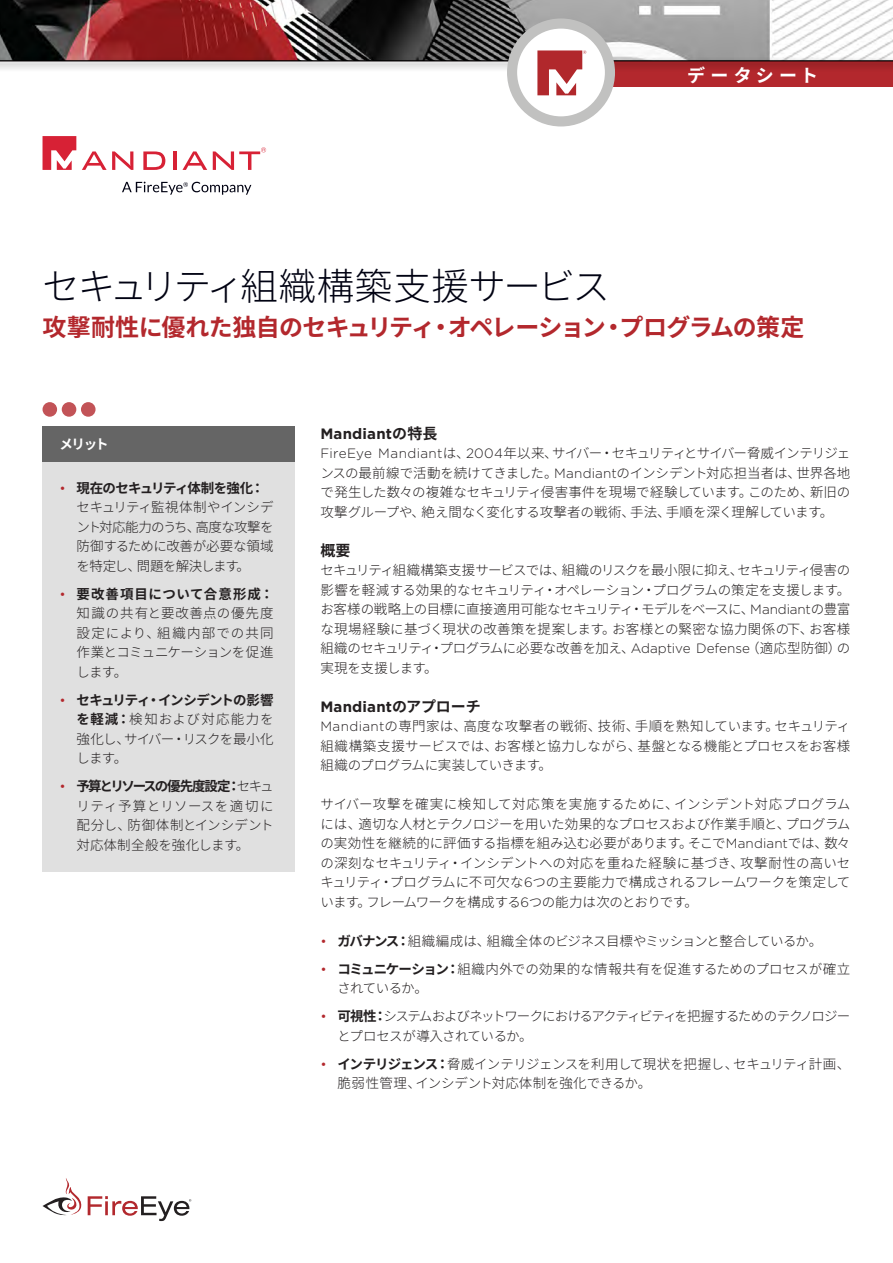
<style>
.page{position:relative;width:893px;height:1263px;background:#fff}
.page>*{position:absolute;margin:0;border:0;box-sizing:border-box;transform-origin:0 0}
.Title1{font:300 37.5px "Noto Sans CJ Kjp";letter-spacing:-.065em;color:#000212}
.Title1-2{font:700 24px "Noto Sans CJ Kjp";letter-spacing:-.03em;color:#b3282d}
.Body_Text{font:700 18px "Noto Sans CJ Kjp";letter-spacing:.29em;color:#fff}
.Head1_Black{font:700 15px "Gotham";letter-spacing:.015em;color:#231f20}
.Head1_Black-2{font:700 15px "Noto Sans CJ Kjp";color:#231f20}
.Body_Text-2{font:300 13.5px/19.5px "Noto Sans CJ Kjp";letter-spacing:-.02em;color:#231f20;text-align:justify}
.Body-Bullet-Text{font:300 13.5px/19.5px "Noto Sans CJ Kjp";letter-spacing:-.04em;color:#231f20;text-align:justify}
.Body_Text-3{font:300 13.5px/19.5px "Noto Sans CJ Kjp";letter-spacing:-.075em;color:#231f20}
.Body_Text-4{font:300 13.5px/19.5px "Noto Sans CJ Kjp";color:#231f20}
.t1{font:700 13.5px "Noto Sans CJ Kjp";letter-spacing:-.055em;color:#231f20}
.Body_Text-5{font:700 13.5px "Noto Sans CJ Kjp";color:#fff}
.s1{font-family:"Gotham";font-weight:300;color:#b3282d}
.s2{font-family:"Gotham";color:#b3282d}
.s3{font-weight:700}
.s4{font-family:"Noto Sans CJ Kjp"}
.s5{font-family:"Gotham"}
</style>
<div class="page">
<div style="left:613px;top:61px;width:280px;height:26px;background:#b3282d"></div>
<img style="left:0;top:0;width:893px;height:56px">
<div style="left:0;top:56px;width:893px;height:16px;background:#231f20;opacity:.75"></div>
<hr style="left:0;top:60px;width:893px;height:2px;background:#231f20">
<div style="left:507px;top:18px;width:108px;height:108px;background:#c1c1c0;border-radius:50%"></div>
<div style="left:517px;top:29px;width:88px;height:87px;background:#fff;border-radius:50%"></div>
<svg style="left:537px;top:50px;width:49px;height:45px"></svg>
<svg style="left:43px;top:1178px;width:39px;height:38px"></svg>
<svg style="left:88px;top:1196px;width:103px;height:25px"></svg>
<svg style="left:82px;top:151px;width:51px;height:19px"></svg>
<svg style="left:143px;top:151px;width:22px;height:19px"></svg>
<hr style="left:174px;top:152px;width:3px;height:18px;background:#d72135">
<svg style="left:182px;top:151px;width:25px;height:19px"></svg>
<svg style="left:43px;top:136px;width:33px;height:34px"></svg>
<svg style="left:213px;top:147px;width:53px;height:23px"></svg>
<svg style="left:122px;top:182px;width:129px;height:13px"></svg>
<div style="left:43px;top:402px;width:14px;height:15px;background:#c25357;border-radius:50%"></div>
<div style="left:62px;top:402px;width:14px;height:15px;background:#c25357;border-radius:50%"></div>
<svg style="left:81px;top:402px;width:15px;height:15px"></svg>
<div style="left:43px;top:426px;width:252px;height:36px;background:#656565"></div>
<div style="left:43px;top:462px;width:252px;height:409px;background:#e0e0e0"></div>
<p class="Body_Text" style="left:687px;top:65px;width:132px">データシート</p>
<p class="Title1" style="left:43px;top:265px;width:569px">セキュリティ組織構築支援サービス</p>
<p class="Title1-2" style="left:43px;top:313px;width:763px">攻撃耐性に優れた独自のセキュリティ・オペレーション・プログラムの策定</p>
<p class="Body_Text-5" style="left:60px;top:436px;width:51px">メリット</p>
<p class="t1" style="left:60px;top:480px;width:206px"><span class="s1">•</span> 現在のセキュリティ体制を強化：</p>
<p class="Body-Bullet-Text" style="left:77px;top:498px;width:199px">セキュリティ監視体制やインシデント対応能力のうち、高度な攻撃を防御するために改善が必要な領域を特定し、問題を解決します。</p>
<p class="Body_Text-2" style="left:77px;top:584px;width:199px;text-indent:-17px"><span class="s2">•</span> <span class="s3">要改善項目について合意形成：</span>知識の共有と要改善点の優先度設定により、組織内部での共同作業とコミュニケーションを促進します。</p>
<p class="Body_Text-2" style="left:77px;top:690px;width:199px;text-indent:-17px"><span class="s2">•</span> <span class="s3">セキュリティ・インシデントの影響を軽減：</span>検知および対応能力を強化し、サイバー・リスクを最小化します。</p>
<p class="Body_Text-2" style="left:77px;top:777px;width:199px;text-indent:-17px"><span class="s2">•</span> <span class="s3">予算とリソースの優先度設定：</span>セキュリティ予算とリソースを適切に配分し、防御体制とインシデント対応体制全般を強化します。</p>
<p class="Head1_Black" style="left:320px;top:423px;width:119px">Mandiant<span class="s4">の特長</span></p>
<p class="Body_Text-2" style="left:320px;top:444px;width:532px"><span class="s5">FireEye Mandiant</span>は、<span class="s5">2004</span>年以来、サイバー・セキュリティとサイバー脅威インテリジェンスの最前線で活動を続けてきました。<span class="s5">Mandiant</span>のインシデント対応担当者は、世界各地で発生した数々の複雑なセキュリティ侵害事件を現場で経験しています。このため、新旧の攻撃グループや、絶え間なく変化する攻撃者の戦術、手法、手順を深く理解しています。</p>
<p class="Head1_Black-2" style="left:320px;top:542px;width:32px">概要</p>
<p class="Body_Text-2" style="left:320px;top:561px;width:532px">セキュリティ組織構築支援サービスでは、組織のリスクを最小限に抑え、セキュリティ侵害の影響を軽減する効果的なセキュリティ・オペレーション・プログラムの策定を支援します。お客様の戦略上の目標に直接適用可能なセキュリティ・モデルをベースに、<span class="s5">Mandiant</span>の豊富な現場経験に基づく現状の改善策を提案します。お客様との緊密な協力関係の下、お客様組織のセキュリティ・プログラムに必要な改善を加え、<span class="s5">Adaptive Defense</span>（適応型防御）の実現を支援します。</p>
<p class="Head1_Black" style="left:320px;top:696px;width:162px">Mandiant<span class="s4">のアプローチ</span></p>
<p class="Body_Text-2" style="left:320px;top:717px;width:532px"><span class="s5">Mandiant</span>の専門家は、高度な攻撃者の戦術、技術、手順を熟知しています。セキュリティ組織構築支援サービスでは、お客様と協力しながら、基盤となる機能とプロセスをお客様組織のプログラムに実装していきます。</p>
<p class="Body_Text-2" style="left:320px;top:795px;width:532px">サイバー攻撃を確実に検知して対応策を実施するために、インシデント対応プログラムには、適切な人材とテクノロジーを用いた効果的なプロセスおよび作業手順と、プログラムの実効性を継続的に評価する指標を組み込む必要があります。そこで<span class="s5">Mandiant</span>では、数々の深刻なセキュリティ・インシデントへの対応を重ねた経験に基づき、攻撃耐性の高いセキュリティ・プログラムに不可欠な<span class="s5">6</span>つの主要能力で構成されるフレームワークを策定しています。フレームワークを構成する<span class="s5">6</span>つの能力は次のとおりです。</p>
<p class="Body_Text-2" style="left:320px;top:931px;width:503px"><span class="s2">•</span> <span class="s3">ガバナンス：</span>組織編成は、組織全体のビジネス目標やミッションと整合しているか。</p>
<p class="Body_Text-4" style="left:337px;top:959px;width:515px;text-indent:-17px"><span class="s2">•</span> <span class="s3">コミュニケーション：</span>組織内外での効果的な情報共有を促進するためのプロセスが確立されているか。</p>
<p class="Body_Text-3" style="left:337px;top:1007px;width:515px;text-indent:-17px"><span class="s2">•</span> <span class="s3">可視性：</span>システムおよびネットワークにおけるアクティビティを把握するためのテクノロジーとプロセスが導入されているか。</p>
<p class="Body_Text-2" style="left:337px;top:1054px;width:515px;text-indent:-17px"><span class="s2">•</span> <span class="s3">インテリジェンス：</span>脅威インテリジェンスを利用して現状を把握し、セキュリティ計画、脆弱性管理、インシデント対応体制を強化できるか。</p>
</div>
